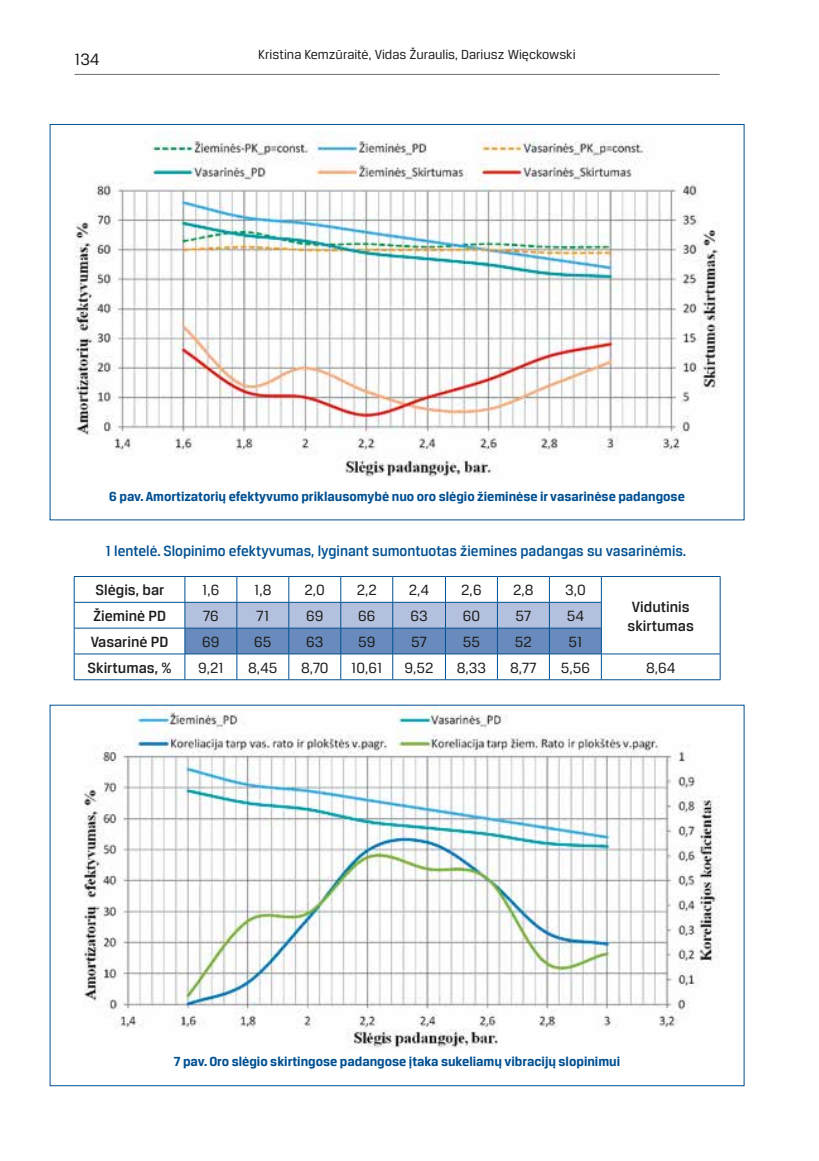
<style>
.page{position:relative;width:819px;height:1161px;background:#fff}
.page>*{position:absolute;margin:0;border:0;box-sizing:border-box;transform-origin:0 0}
.t1{font:17.5px "Breuer Text";color:#1d1d1b}
.podstawowy_pol{font:15.75px "Breuer Text";color:#1d1d1b}
.podstawowy_pol-2{font:500 15.75px "Breuer Text";color:#005092;scale:.96 1}
.podstawowy_pol-3{font:500 15.75px/18.9px "Breuer Text";color:#1d1d1b}
.podst_ang{font:700 14px "Breuer Text";color:#005092}
.t2{font:14px "Breuer Text";color:#1d1d1b}
</style>
<div class="page">
<hr style="left:74px;top:74px;width:645px;height:1px;background:#706f6f">
<img style="left:75px;top:131px;width:644px;height:346px">
<img style="left:84px;top:707px;width:635px;height:341px">
<hr style="left:74px;top:576px;width:111px;height:1px;background:#005092">
<hr style="left:185px;top:576px;width:52px;height:1px;background:#005092">
<hr style="left:237px;top:576px;width:52px;height:1px;background:#005092">
<hr style="left:289px;top:576px;width:52px;height:1px;background:#005092">
<hr style="left:341px;top:576px;width:52px;height:1px;background:#005092">
<hr style="left:393px;top:576px;width:52px;height:1px;background:#005092">
<hr style="left:445px;top:576px;width:52px;height:1px;background:#005092">
<hr style="left:497px;top:576px;width:52px;height:1px;background:#005092">
<hr style="left:549px;top:576px;width:52px;height:1px;background:#005092">
<hr style="left:601px;top:576px;width:119px;height:1px;background:#005092">
<hr style="left:74px;top:602px;width:111px;height:1px;background:#005092">
<svg style="left:74px;top:577px;width:1px;height:102px"></svg>
<svg style="left:184px;top:577px;width:418px;height:102px"></svg>
<svg style="left:719px;top:577px;width:1px;height:102px"></svg>
<hr style="left:74px;top:628px;width:111px;height:1px;background:#005092">
<hr style="left:74px;top:654px;width:111px;height:1px;background:#005092">
<hr style="left:74px;top:679px;width:111px;height:1px;background:#005092">
<hr style="left:185px;top:628px;width:52px;height:1px;background:#005092">
<hr style="left:237px;top:628px;width:52px;height:1px;background:#005092">
<hr style="left:289px;top:628px;width:52px;height:1px;background:#005092">
<hr style="left:341px;top:628px;width:52px;height:1px;background:#005092">
<hr style="left:393px;top:628px;width:52px;height:1px;background:#005092">
<hr style="left:445px;top:628px;width:52px;height:1px;background:#005092">
<hr style="left:497px;top:628px;width:52px;height:1px;background:#005092">
<hr style="left:549px;top:628px;width:52px;height:1px;background:#005092">
<hr style="left:185px;top:654px;width:52px;height:1px;background:#005092">
<hr style="left:237px;top:654px;width:52px;height:1px;background:#005092">
<hr style="left:289px;top:654px;width:52px;height:1px;background:#005092">
<hr style="left:341px;top:654px;width:52px;height:1px;background:#005092">
<hr style="left:393px;top:654px;width:52px;height:1px;background:#005092">
<hr style="left:445px;top:654px;width:52px;height:1px;background:#005092">
<hr style="left:497px;top:654px;width:52px;height:1px;background:#005092">
<hr style="left:549px;top:654px;width:52px;height:1px;background:#005092">
<hr style="left:601px;top:654px;width:119px;height:1px;background:#005092">
<hr style="left:185px;top:679px;width:52px;height:1px;background:#005092">
<hr style="left:237px;top:679px;width:52px;height:1px;background:#005092">
<hr style="left:289px;top:679px;width:52px;height:1px;background:#005092">
<hr style="left:341px;top:679px;width:52px;height:1px;background:#005092">
<hr style="left:393px;top:679px;width:52px;height:1px;background:#005092">
<hr style="left:445px;top:679px;width:52px;height:1px;background:#005092">
<hr style="left:497px;top:679px;width:52px;height:1px;background:#005092">
<hr style="left:549px;top:679px;width:52px;height:1px;background:#005092">
<hr style="left:601px;top:679px;width:119px;height:1px;background:#005092">
<p class="t1" style="left:74px;top:50px;width:27px">134</p>
<p class="t2" style="left:258px;top:47px;width:319px">Kristina Kemzūraitė, Vidas Žuraulis, Dariusz Więckowski</p>
<p class="podst_ang" style="left:109px;top:488px;width:577px">6 pav. Amortizatorių efektyvumo priklausomybė nuo oro slėgio žieminėse ir vasarinėse padangose</p>
<p class="podstawowy_pol-2" style="left:106px;top:542px;width:606px">1 lentelė. Slopinimo efektyvumas, lyginant sumontuotas žiemines padangas su vasarinėmis.</p>
<p class="podstawowy_pol-3" style="left:95px;top:580px;width:70px">Slėgis, bar</p>
<p class="podstawowy_pol" style="left:202px;top:582px;width:19px">1,6</p>
<p class="podstawowy_pol" style="left:254px;top:582px;width:19px">1,8</p>
<p class="podstawowy_pol" style="left:304px;top:582px;width:22px">2,0</p>
<p class="podstawowy_pol" style="left:357px;top:582px;width:22px">2,2</p>
<p class="podstawowy_pol" style="left:409px;top:582px;width:22px">2,4</p>
<p class="podstawowy_pol" style="left:461px;top:582px;width:22px">2,6</p>
<p class="podstawowy_pol" style="left:513px;top:582px;width:22px">2,8</p>
<p class="podstawowy_pol" style="left:565px;top:582px;width:22px">3,0</p>
<p class="podstawowy_pol-3" style="left:627px;top:597px;width:68px">Vidutinis skirtumas</p>
<p class="podstawowy_pol-3" style="left:93px;top:606px;width:74px">Žieminė PD</p>
<p class="podstawowy_pol" style="left:203px;top:607px;width:17px">76</p>
<p class="podstawowy_pol" style="left:256px;top:607px;width:15px">71</p>
<p class="podstawowy_pol" style="left:306px;top:607px;width:19px">69</p>
<p class="podstawowy_pol" style="left:358px;top:607px;width:19px">66</p>
<p class="podstawowy_pol" style="left:410px;top:607px;width:19px">63</p>
<p class="podstawowy_pol" style="left:463px;top:607px;width:19px">60</p>
<p class="podstawowy_pol" style="left:515px;top:607px;width:17px">57</p>
<p class="podstawowy_pol" style="left:566px;top:607px;width:19px">54</p>
<p class="podstawowy_pol-3" style="left:91px;top:632px;width:79px">Vasarinė PD</p>
<p class="podstawowy_pol" style="left:202px;top:633px;width:19px">69</p>
<p class="podstawowy_pol" style="left:254px;top:633px;width:19px">65</p>
<p class="podstawowy_pol" style="left:306px;top:633px;width:19px">63</p>
<p class="podstawowy_pol" style="left:358px;top:633px;width:19px">59</p>
<p class="podstawowy_pol" style="left:411px;top:633px;width:17px">57</p>
<p class="podstawowy_pol" style="left:463px;top:633px;width:19px">55</p>
<p class="podstawowy_pol" style="left:515px;top:633px;width:19px">52</p>
<p class="podstawowy_pol" style="left:568px;top:633px;width:15px">51</p>
<p class="podstawowy_pol-3" style="left:87px;top:658px;width:86px">Skirtumas, %</p>
<p class="podstawowy_pol" style="left:198px;top:659px;width:27px">9,21</p>
<p class="podstawowy_pol" style="left:248px;top:659px;width:31px">8,45</p>
<p class="podstawowy_pol" style="left:301px;top:659px;width:29px">8,70</p>
<p class="podstawowy_pol" style="left:351px;top:659px;width:33px">10,61</p>
<p class="podstawowy_pol" style="left:404px;top:659px;width:31px">9,52</p>
<p class="podstawowy_pol" style="left:456px;top:659px;width:31px">8,33</p>
<p class="podstawowy_pol" style="left:510px;top:659px;width:28px">8,77</p>
<p class="podstawowy_pol" style="left:560px;top:659px;width:31px">5,56</p>
<p class="podstawowy_pol" style="left:646px;top:659px;width:31px">8,64</p>
<p class="podst_ang" style="left:174px;top:1054px;width:448px">7 pav. Oro slėgio skirtingose padangose įtaka sukeliamų vibracijų slopinimui</p>
</div>
